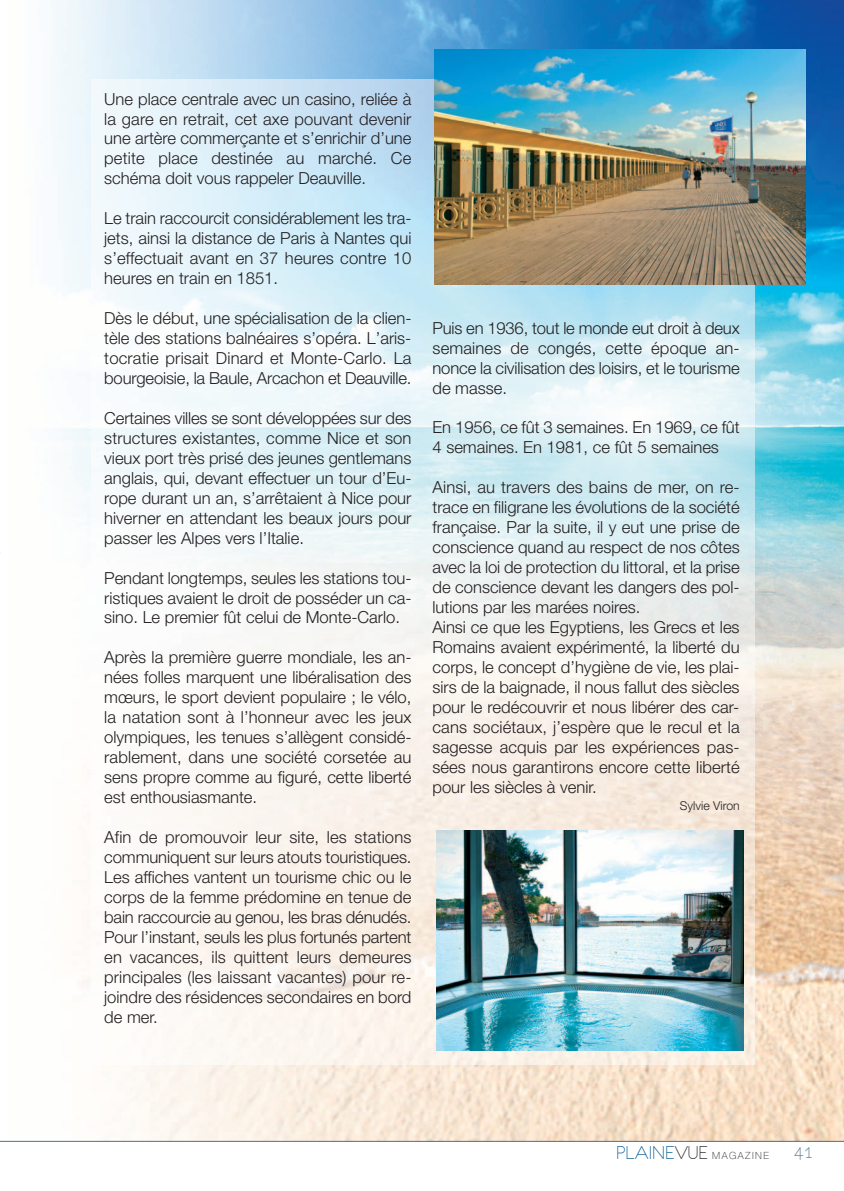
<style>
.page{position:relative;width:844px;height:1191px;background:#fff}
.page>*{position:absolute;margin:0;border:0;box-sizing:border-box;transform-origin:0 0}
.t1{font:300 16.62px/19.9px "Helvetica Neue";color:#231f20;text-align:justify}
.t2{font:300 12.25px "Helvetica Neue";color:#231f20}
.t3{font:100 9.97px "Helvetica Neue";letter-spacing:.15em;color:#231f20}
.s1{font-family:"Eurofurencelight";font-weight:400;font-size:21.35px;color:#015891}
.s2{font-family:"Eurofurencelight";font-weight:400;font-size:21.35px}
.s3{font-family:"Eurofurencelight";font-weight:400;font-size:21px;color:#57768a}
</style>
<div class="page">
<img style="left:51px;top:0;width:792px;height:1140px">
<img style="left:92px;top:79px;width:662px;height:985px">
<hr style="left:0;top:1140px;width:843px;height:1px;background:#57768a">
<img style="left:437px;top:830px;width:306px;height:220px">
<img style="left:434px;top:50px;width:371px;height:234px">
<p class="t1" style="left:104px;top:90px;width:309px">Une place centrale avec un casino, reliée à la gare en retrait, cet axe pouvant devenir une artère commerçante et s’enrichir d’une petite place destinée au marché. Ce schéma doit vous rappeler Deauville.</p>
<p class="t1" style="left:104px;top:210px;width:309px">Le train raccourcit considérablement les tra&shy;jets, ainsi la distance de Paris à Nantes qui s’effectuait avant en 37 heures contre 10 heures en train en 1851.</p>
<p class="t1" style="left:104px;top:310px;width:309px">Dès le début, une spécialisation de la clien&shy;tèle des stations balnéaires s’opéra. L’aris&shy;tocratie prisait Dinard et Monte-Carlo. La bourgeoisie, la Baule, Arcachon et Deauville.</p>
<p class="t1" style="left:104px;top:409px;width:309px">Certaines villes se sont développées sur des structures existantes, comme Nice et son vieux port très prisé des jeunes gentlemans anglais, qui, devant effectuer un tour d’Eu&shy;rope durant un an, s’arrêtaient à Nice pour hiverner en attendant les beaux jours pour passer les Alpes vers l’Italie.</p>
<p class="t1" style="left:104px;top:569px;width:309px">Pendant longtemps, seules les stations tou&shy;ristiques avaient le droit de posséder un ca&shy;sino. Le premier fût celui de Monte-Carlo.</p>
<p class="t1" style="left:104px;top:649px;width:309px">Après la première guerre mondiale, les an&shy;nées folles marquent une libéralisation des mœurs, le sport devient populaire ; le vélo, la natation sont à l’honneur avec les jeux olympiques, les tenues s’allègent considé&shy;rablement, dans une société corsetée au sens propre comme au figuré, cette liberté est enthousiasmante.</p>
<p class="t1" style="left:104px;top:828px;width:309px">Afin de promouvoir leur site, les stations communiquent sur leurs atouts touristiques.<br>Les affiches vantent un tourisme chic ou le corps de la femme prédomine en tenue de bain raccourcie au genou, les bras dénudés.<br>Pour l’instant, seuls les plus fortunés partent en vacances, ils quittent leurs demeures principales (les laissant vacantes) pour re&shy;joindre des résidences secondaires en bord de mer.</p>
<p class="t1" style="left:432px;top:319px;width:308px">Puis en 1936, tout le monde eut droit à deux semaines de congés, cette époque an&shy;nonce la civilisation des loisirs, et le tourisme de masse.</p>
<p class="t1" style="left:432px;top:419px;width:308px">En 1956, ce fût 3 semaines. En 1969, ce fût<br>4 semaines. En 1981, ce fût 5 semaines</p>
<p class="t1" style="left:432px;top:479px;width:309px;text-align:left">Ainsi, au travers des bains de mer, on re&shy;trace en filigrane les évolutions de la société française. Par la suite, il y eut une prise de conscience quand au respect de nos côtes avec la loi de protection du littoral, et la prise de conscience devant les dangers des pol&shy;lutions par les marées noires.<br>Ainsi ce que les Egyptiens, les Grecs et les Romains avaient expérimenté, la liberté du corps, le concept d’hygiène de vie, les plai&shy;sirs de la baignade, il nous fallut des siècles pour le redécouvrir et nous libérer des car&shy;cans sociétaux, j’espère que le recul et la sagesse acquis par les expériences pas&shy;sées nous garantirons encore cette liberté pour les siècles à venir.</p>
<p class="t2" style="left:679px;top:800px;width:61px">Sylvie Viron</p>
<p class="t3" style="left:616px;top:1151px;width:199px"><span class="s1">PLAINE</span><span class="s2">VUE</span> MAGAZINE <span class="s3">41</span></p>
</div>
